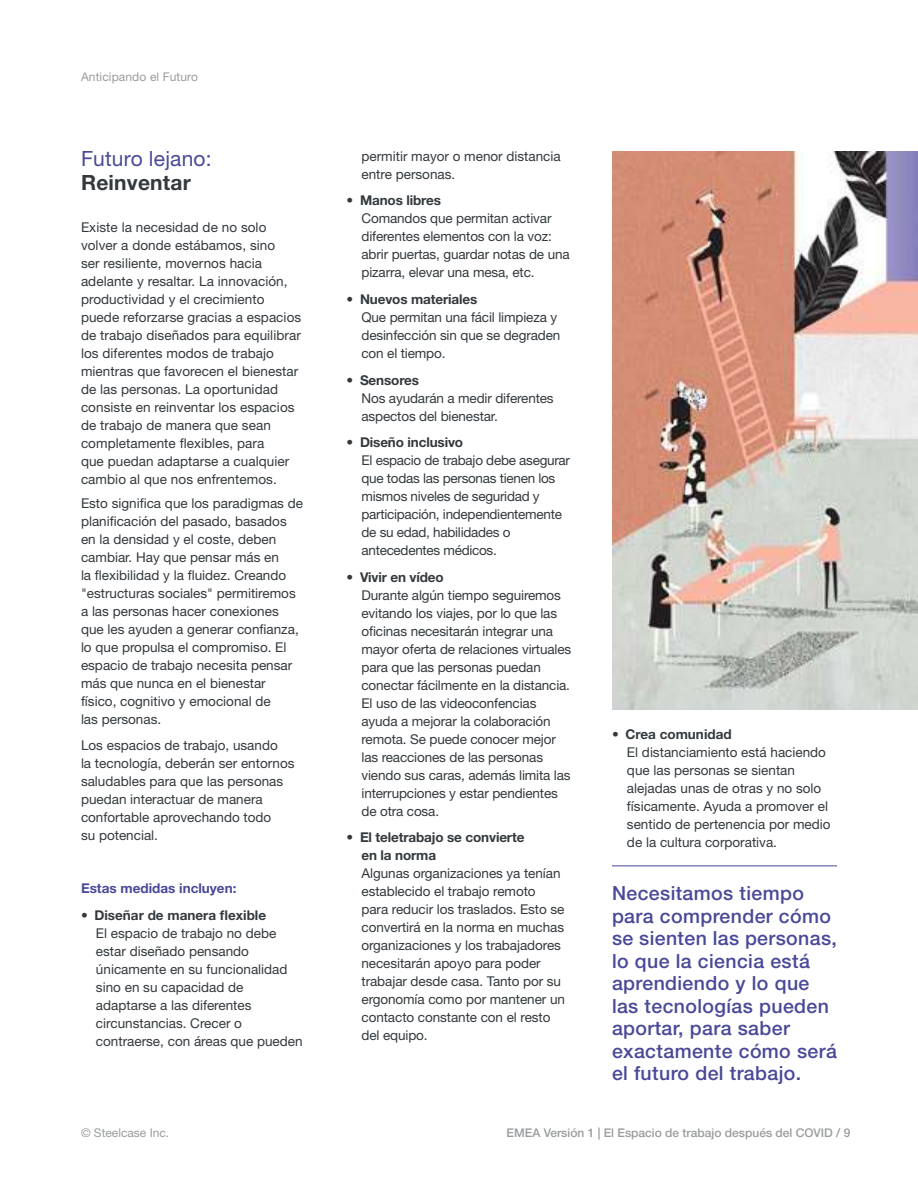
<style>
.page{position:relative;width:918px;height:1188px;background:#fff}
.page>*{position:absolute;margin:0;border:0;box-sizing:border-box;transform-origin:0 0}
.t1{font:21px "Helvetica Neue LT Pro";letter-spacing:.01em;color:#494998}
.t2{font:700 21px "Helvetica Neue LT Pro";letter-spacing:.01em;color:#33393d}
.t3{font:500 19.5px/22.5px "Helvetica Neue LT Pro";letter-spacing:.02em;color:#494998}
.t4{font:13.5px/18px "Helvetica Neue LT Pro";color:#33393d}
.t5{font:13.5px/18px "Helvetica Neue LT Pro";letter-spacing:-.02em;color:#33393d}
.t6{font:700 13.5px/18px "Helvetica Neue LT Pro";letter-spacing:-.01em;color:#33393d}
.t7{font:700 13.5px "Helvetica Neue LT Pro";color:#494998}
.t8{font:500 12px "Helvetica Neue LT Pro";color:#999c9e}
.t9{font:12px "Helvetica Neue LT Pro";letter-spacing:.01em;color:#999c9e}
.s1{font-weight:700}
</style>
<div class="page">
<img style="left:612px;top:151px;width:306px;height:559px">
<hr style="left:612px;top:866px;width:225px;height:1px;background:#494998">
<p class="t9" style="left:81px;top:69px;width:119px">Anticipando el Futuro</p>
<h1 class="t1" style="left:81px;top:146px;width:132px">Futuro lejano:</h1>
<h1 class="t2" style="left:81px;top:170px;width:112px">Reinventar</h1>
<p class="t4" style="left:81px;top:218px;width:222px">Existe la necesidad de no solo volver a donde estábamos, sino<br>ser resiliente, movernos hacia adelante y resaltar. La innovación, productividad y el crecimiento puede reforzarse gracias a espacios de trabajo diseñados para equilibrar los diferentes modos de trabajo mientras que favorecen el bienestar de las personas. La oportunidad consiste en reinventar los espacios de trabajo de manera que sean completamente flexibles, para<br>que puedan adaptarse a cualquier cambio al que nos enfrentemos.</p>
<p class="t4" style="left:81px;top:493px;width:224px">Esto significa que los paradigmas de planificación del pasado, basados en la densidad y el coste, deben cambiar. Hay que pensar más en<br>la flexibilidad y la fluidez. Creando "estructuras sociales" permitiremos a las personas hacer conexiones que les ayuden a generar confianza, lo que propulsa el compromiso. El espacio de trabajo necesita pensar más que nunca en el bienestar físico, cognitivo y emocional de<br>las personas.</p>
<p class="t4" style="left:81px;top:736px;width:215px">Los espacios de trabajo, usando<br>la tecnología, deberán ser entornos saludables para que las personas puedan interactuar de manera confortable aprovechando todo<br>su potencial.</p>
<p class="t7" style="left:81px;top:880px;width:157px">Estas medidas incluyen:</p>
<p class="t4" style="left:96px;top:906px;width:208px;text-indent:-15px">• <span class="s1">Diseñar de manera flexible<br></span>El espacio de trabajo no debe estar diseñado pensando únicamente en su funcionalidad sino en su capacidad de adaptarse a las diferentes circunstancias. Crecer o contraerse, con áreas que pueden</p>
<p class="t4" style="left:362px;top:147px;width:201px">permitir mayor o menor distancia entre personas.</p>
<p class="t4" style="left:362px;top:191px;width:210px;text-indent:-15px">• <span class="s1">Manos libres<br></span>Comandos que permitan activar diferentes elementos con la voz: abrir puertas, guardar notas de una pizarra, elevar una mesa, etc.</p>
<p class="t6" style="left:347px;top:290px;width:132px">• Nuevos materiales</p>
<p class="t4" style="left:362px;top:308px;width:200px">Que permitan una fácil limpieza y desinfección sin que se degraden con el tiempo.</p>
<p class="t6" style="left:347px;top:370px;width:74px">• Sensores</p>
<p class="t4" style="left:362px;top:388px;width:194px">Nos ayudarán a medir diferentes aspectos del bienestar.</p>
<p class="t5" style="left:362px;top:433px;width:210px;text-indent:-15px">• <span class="s1">Diseño inclusivo<br></span>El espacio de trabajo debe asegurar que todas las personas tienen los mismos niveles de seguridad y participación, independientemente de su edad, habilidades o antecedentes médicos.</p>
<p class="t6" style="left:347px;top:568px;width:99px">• Vivir en vídeo</p>
<p class="t4" style="left:362px;top:586px;width:211px">Durante algún tiempo seguiremos evitando los viajes, por lo que las oficinas necesitarán integrar una mayor oferta de relaciones virtuales para que las personas puedan conectar fácilmente en la distancia.<br>El uso de las videoconfencias ayuda a mejorar la colaboración remota. Se puede conocer mejor las reacciones de las personas viendo sus caras, además limita las interrupciones y estar pendientes de otra cosa.</p>
<p class="t6" style="left:362px;top:828px;width:164px;text-indent:-15px">• El teletrabajo se convierte en la norma</p>
<p class="t4" style="left:362px;top:864px;width:205px">Algunas organizaciones ya tenían establecido el trabajo remoto para reducir los traslados. Esto se convertirá en la norma en muchas organizaciones y los trabajadores necesitarán apoyo para poder trabajar desde casa. Tanto por su ergonomía como por mantener un contacto constante con el resto del equipo.</p>
<p class="t4" style="left:627px;top:725px;width:205px;text-indent:-15px">• <span class="s1">Crea comunidad<br></span>El distanciamiento está haciendo que las personas se sientan alejadas unas de otras y no solo físicamente. Ayuda a promover el sentido de pertenencia por medio de la cultura corporativa.</p>
<h2 class="t3" style="left:612px;top:882px;width:227px">Necesitamos tiempo para comprender cómo se sienten las personas, lo que la ciencia está aprendiendo y lo que las tecnologías pueden aportar, para saber exactamente cómo será el futuro del trabajo.</h2>
<p class="t9" style="left:81px;top:1125px;width:90px">© Steelcase Inc.</p>
<p class="t8" style="left:507px;top:1126px;width:345px">EMEA Versión 1 | El Espacio de trabajo después del COVID / 9</p>
</div>
